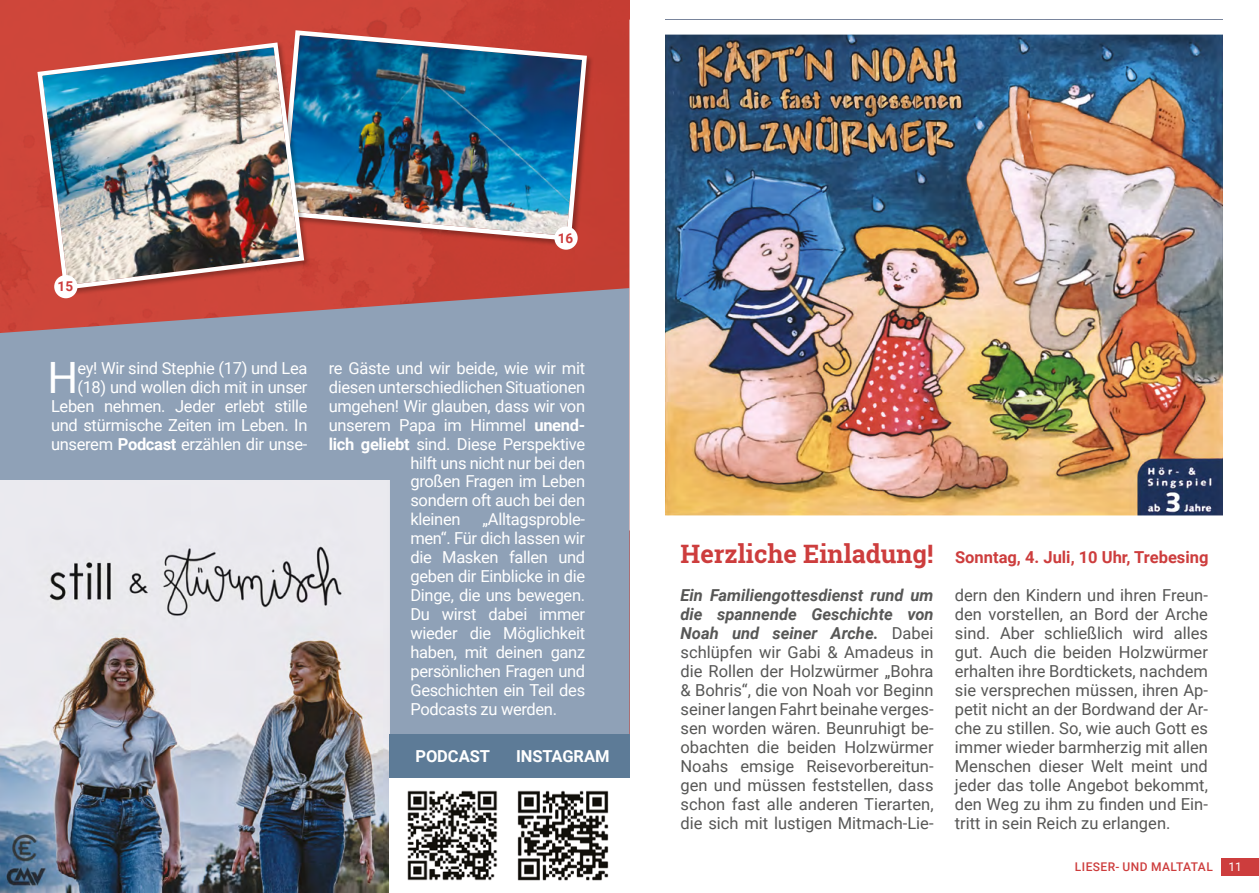
<style>
.page{position:relative;width:1259px;height:893px;background:#fff}
.page>*{position:absolute;margin:0;border:0;box-sizing:border-box;transform-origin:0 0}
.t1{font:43.2px "Roboto";color:#fff}
.t2{font:16.5px/18.9px "Roboto";color:#575756;text-align:justify}
.t3{font:16.5px/18.9px "Roboto";letter-spacing:-.02em;color:#fff;text-align:right}
.t4{font:700 16.5px "Roboto";color:#cd3d3d}
.t5{font:700 16.5px "Roboto";letter-spacing:-.005em;color:#fff}
.t6{font:700 13.5px "Roboto";color:#cd3d3d}
.t7{font:500 12px "Roboto";letter-spacing:.035em;color:#cd3d3d}
.t8{font:12px "Roboto";color:#fff}
.s1{font-weight:700}
.s2{font-family:"Roboto Slab";font-size:25.35px}
.s3{font-weight:700;font-style:italic}
</style>
<div class="page">
<div style="left:0;top:0;width:629px;height:288px;background:#cb4237"></div>
<div style="left:0;top:288px;width:629px;height:446px;background:#8fa1b7"></div>
<img style="left:0;top:480px;width:389px;height:413px">
<div style="left:389px;top:734px;width:240px;height:50px;background:#5d7b97"></div>
<img style="left:665px;top:36px;width:557px;height:478px">
<div style="left:389px;top:778px;width:241px;height:115px;background:#fff"></div>
<div style="left:278px;top:29px;width:315px;height:219px;background:#c63e33"></div>
<img style="left:277px;top:28px;width:312px;height:215px">
<div style="left:37px;top:42px;width:274px;height:255px;background:#000;opacity:.3"></div>
<img style="left:35px;top:40px;width:271px;height:252px">
<img style="left:517px;top:790px;width:92px;height:91px">
<img style="left:407px;top:790px;width:91px;height:91px">
<div style="left:54px;top:275px;width:23px;height:23px;background:#fff;border-radius:50%"></div>
<div style="left:554px;top:226px;width:23px;height:24px;background:#fff;border-radius:50%"></div>
<div style="left:1221px;top:858px;width:38px;height:17px;background:#cd3d3d"></div>
<p class="t6" style="left:58px;top:277px;width:17px">15</p>
<p class="t6" style="left:558px;top:229px;width:17px">16</p>
<p class="t3" style="left:51px;top:358px;width:258px">ey! Wir sind Stephie (17) und Lea (18) und wollen dich mit in unser Leben nehmen. Jeder erlebt stille und stürmische Zeiten im Leben. In unserem <span class="s1">Podcast</span> erzählen dir unse-</p>
<p class="t3" style="left:329px;top:358px;width:258px">re Gäste und wir beide, wie wir mit</p>
<h1 class="t1" style="left:47px;top:347px;width:32px">H</h1>
<p class="t3" style="left:329px;top:377px;width:258px">diesen unterschiedlichen Situationen</p>
<p class="t3" style="left:329px;top:396px;width:258px">umgehen! Wir glauben, dass wir von</p>
<p class="t3" style="left:329px;top:415px;width:258px">unserem Papa im Himmel <span class="s1">unend-</span></p>
<p class="t3" style="left:329px;top:434px;width:258px"><span class="s1">lich geliebt</span> sind. Diese Perspektive</p>
<p class="t3" style="left:410px;top:453px;width:176px">hilft uns nicht nur bei den</p>
<p class="t3" style="left:410px;top:472px;width:176px">großen Fragen im Leben</p>
<p class="t3" style="left:410px;top:490px;width:176px">sondern oft auch bei den</p>
<p class="t3" style="left:410px;top:509px;width:52px">kleinen</p>
<p class="t3" style="left:410px;top:509px;width:176px;text-align:justify;text-indent:72px">„Alltagsproble&shy;men“. Für dich lassen wir die Masken fallen und geben dir Einblicke in die Dinge, die uns bewegen.<br>Du wirst dabei immer wieder die Möglichkeit haben, mit deinen ganz persönlichen Fragen und Geschichten ein Teil des Podcasts zu werden.</p>
<p class="t5" style="left:415px;top:745px;width:76px">PODCAST</p>
<p class="t5" style="left:516px;top:745px;width:95px">INSTAGRAM</p>
<p class="t4" style="left:680px;top:546px;width:529px"><span class="s2">Herzliche Einladung!</span> Sonntag, 4. Juli, 10 Uhr, Trebesing</p>
<p class="t2" style="left:680px;top:585px;width:255px"><span class="s3">Ein Familiengottesdienst rund um die spannende Geschichte von Noah und seiner Arche.</span> Dabei schlüpfen wir Gabi &amp; Amadeus in die Rollen der Holzwürmer „Bohra &amp; Bohris“, die von Noah vor Beginn seiner langen Fahrt beinahe verges&shy;sen worden wären. Beunruhigt be&shy;obachten die beiden Holzwürmer Noahs emsige Reisevorbereitun&shy;gen und müssen feststellen, dass schon fast alle anderen Tierarten, die sich mit lustigen Mitmach-Lie-</p>
<p class="t2" style="left:955px;top:585px;width:255px">dern den Kindern und ihren Freun&shy;den vorstellen, an Bord der Arche sind. Aber schließlich wird alles gut. Auch die beiden Holzwürmer erhalten ihre Bordtickets, nachdem sie versprechen müssen, ihren Ap&shy;petit nicht an der Bordwand der Ar&shy;che zu stillen. So, wie auch Gott es immer wieder barmherzig mit allen Menschen dieser Welt meint und jeder das tolle Angebot bekommt, den Weg zu ihm zu finden und Ein&shy;tritt in sein Reich zu erlangen.</p>
<p class="t7" style="left:1075px;top:858px;width:139px">LIESER- UND MALTATAL</p>
<p class="t8" style="left:1228px;top:858px;width:15px">11</p>
</div>
